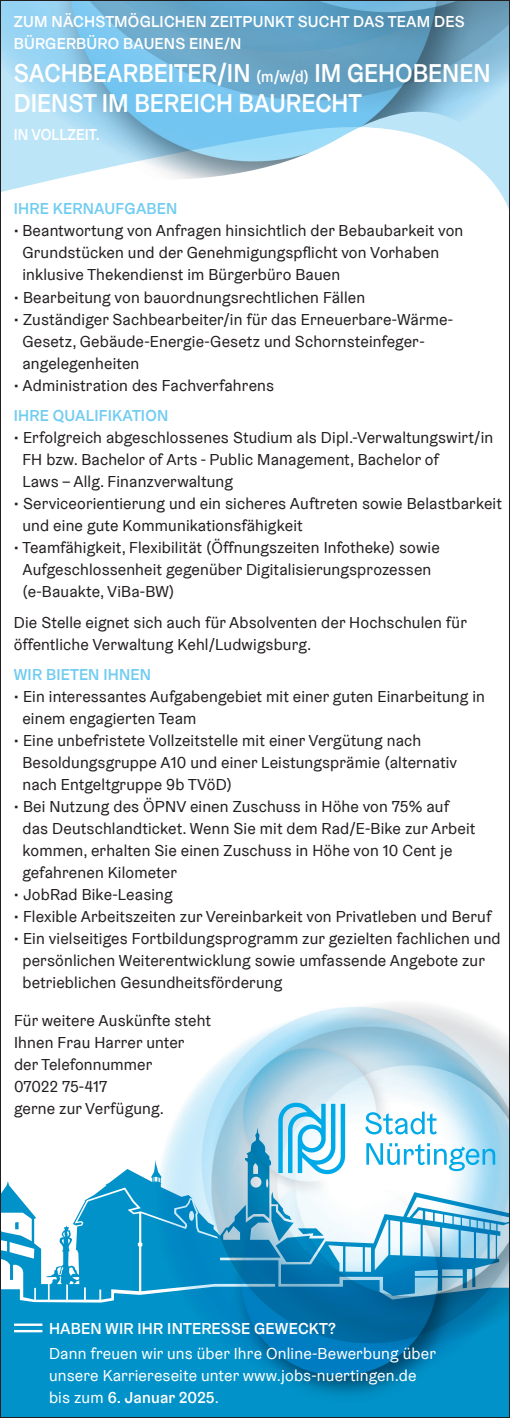
<style>
.page{position:relative;width:510px;height:1418px;background:#fff}
.page>*{position:absolute;margin:0;border:0;box-sizing:border-box;transform-origin:0 0}
.Stelle{font:500 26px/30px "Graebenbach";color:#fff;scale:.94 1}
.Grundtext_mit_Punkt{font:16px/22px "Graebenbach";letter-spacing:.01em;color:#231f20}
.Text_Fuss{font:16px/22px "Graebenbach";letter-spacing:.01em;color:#fff}
.Text_Kopf{font:500 16px/22px "Graebenbach";letter-spacing:.01em;color:#fff}
.Grundtext_mit_Punkt-2{font:500 16px "Graebenbach";letter-spacing:.01em;color:#71ccf1}
.Text_Fuss-2{font:500 16px "Graebenbach";letter-spacing:.01em;color:#fff}
.Stelle-2{font:500 16px "Graebenbach";color:#fff;scale:.94 1}
.s1{font-size:16px}
.s2{font-weight:500}
</style>
<div class="page">
<img style="left:162px;top:1004px;width:345px;height:195px">
<svg style="left:2px;top:1159px;width:190px;height:40px"></svg>
<svg style="left:2px;top:1199px;width:505px;height:216px;background:#1491c4"></svg>
<svg style="left:245px;top:1102px;width:262px;height:193px"></svg>
<hr style="left:14px;top:1323px;width:28px;height:2px;background:#fff">
<hr style="left:14px;top:1329px;width:28px;height:3px;background:#fff">
<img style="left:2px;top:2px;width:505px;height:203px">
<p class="Text_Kopf" style="left:14px;top:10px;width:452px">ZUM NÄCHSTMÖGLICHEN ZEITPUNKT SUCHT DAS TEAM DES<br>BÜRGERBÜRO BAUENS EINE/N</p>
<p class="Stelle" style="left:14px;top:58px;width:508px">SACHBEARBEITER/IN <span class="s1">(m/w/d)</span> IM GEHOBENEN<br>DIENST IM BEREICH BAURECHT</p>
<p class="Stelle-2" style="left:14px;top:124px;width:93px">IN VOLLZEIT.</p>
<p class="Grundtext_mit_Punkt-2" style="left:14px;top:199px;width:165px">IHRE KERNAUFGABEN</p>
<p class="Grundtext_mit_Punkt" style="left:22px;top:220px;width:442px;text-indent:-9px">• Beantwortung von Anfragen hinsichtlich der Bebaubarkeit von<br>Grundstücken und der Genehmigungspflicht von Vorhaben inklusive Thekendienst im Bürgerbüro Bauen</p>
<p class="Grundtext_mit_Punkt" style="left:14px;top:286px;width:352px">• Bearbeitung von bauordnungsrechtlichen Fällen</p>
<p class="Grundtext_mit_Punkt" style="left:22px;top:308px;width:432px;text-indent:-9px">• Zuständiger Sachbearbeiter/in für das Erneuerbare-Wärme-<br>Gesetz, Gebäude-Energie-Gesetz und Schornsteinfeger&shy;angelegenheiten</p>
<p class="Grundtext_mit_Punkt" style="left:14px;top:374px;width:262px">• Administration des Fachverfahrens</p>
<p class="Grundtext_mit_Punkt-2" style="left:14px;top:405px;width:156px">IHRE QUALIFIKATION</p>
<p class="Grundtext_mit_Punkt" style="left:22px;top:426px;width:472px;text-indent:-9px">• Erfolgreich abgeschlossenes Studium als Dipl.-Verwaltungswirt/in<br>FH bzw. Bachelor of Arts - Public Management, Bachelor of<br>Laws – Allg. Finanzverwaltung</p>
<p class="Grundtext_mit_Punkt" style="left:22px;top:492px;width:480px;text-indent:-9px">• Serviceorientierung und ein sicheres Auftreten sowie Belastbarkeit und eine gute Kommunikationsfähigkeit</p>
<p class="Grundtext_mit_Punkt" style="left:22px;top:536px;width:418px;text-indent:-9px">• Teamfähigkeit, Flexibilität (Öffnungszeiten Infotheke) sowie<br>Aufgeschlossenheit gegenüber Digitalisierungsprozessen (e-Bauakte, ViBa-BW)</p>
<p class="Grundtext_mit_Punkt" style="left:14px;top:611px;width:454px">Die Stelle eignet sich auch für Absolventen der Hochschulen für öffentliche Verwaltung Kehl/Ludwigsburg.</p>
<p class="Grundtext_mit_Punkt-2" style="left:14px;top:664px;width:139px">WIR BIETEN IHNEN</p>
<p class="Grundtext_mit_Punkt" style="left:22px;top:685px;width:464px;text-indent:-9px">• Ein interessantes Aufgabengebiet mit einer guten Einarbeitung in einem engagierten Team</p>
<p class="Grundtext_mit_Punkt" style="left:22px;top:729px;width:436px;text-indent:-9px">• Eine unbefristete Vollzeitstelle mit einer Vergütung nach<br>Besoldungsgruppe A10 und einer Leistungsprämie (alternativ nach Entgeltgruppe 9b TVöD)</p>
<p class="Grundtext_mit_Punkt" style="left:22px;top:795px;width:454px;text-indent:-9px">• Bei Nutzung des ÖPNV einen Zuschuss in Höhe von 75% auf das Deutschlandticket. Wenn Sie mit dem Rad/E-Bike zur Arbeit kommen, erhalten Sie einen Zuschuss in Höhe von 10 Cent je gefahrenen Kilometer</p>
<p class="Grundtext_mit_Punkt" style="left:14px;top:883px;width:160px">• JobRad Bike-Leasing</p>
<p class="Grundtext_mit_Punkt" style="left:14px;top:905px;width:479px">• Flexible Arbeitszeiten zur Vereinbarkeit von Privatleben und Beruf</p>
<p class="Grundtext_mit_Punkt" style="left:22px;top:927px;width:479px;text-indent:-9px">• Ein vielseitiges Fortbildungsprogramm zur gezielten fachlichen und persönlichen Weiterentwicklung sowie umfassende Angebote zur betrieblichen Gesundheitsförderung</p>
<p class="Grundtext_mit_Punkt" style="left:14px;top:1008px;width:198px">Für weitere Auskünfte steht<br>Ihnen Frau Harrer unter der Telefonnummer<br>07022 75-417<br>gerne zur Verfügung.</p>
<p class="Text_Fuss-2" style="left:49px;top:1318px;width:288px">HABEN WIR IHR INTERESSE GEWECKT?</p>
<p class="Text_Fuss" style="left:49px;top:1342px;width:388px">Dann freuen wir uns über Ihre Online-Bewerbung über unsere Karriereseite unter www.jobs-nuertingen.de bis zum <span class="s2">6. Januar 2025</span>.</p>
</div>
